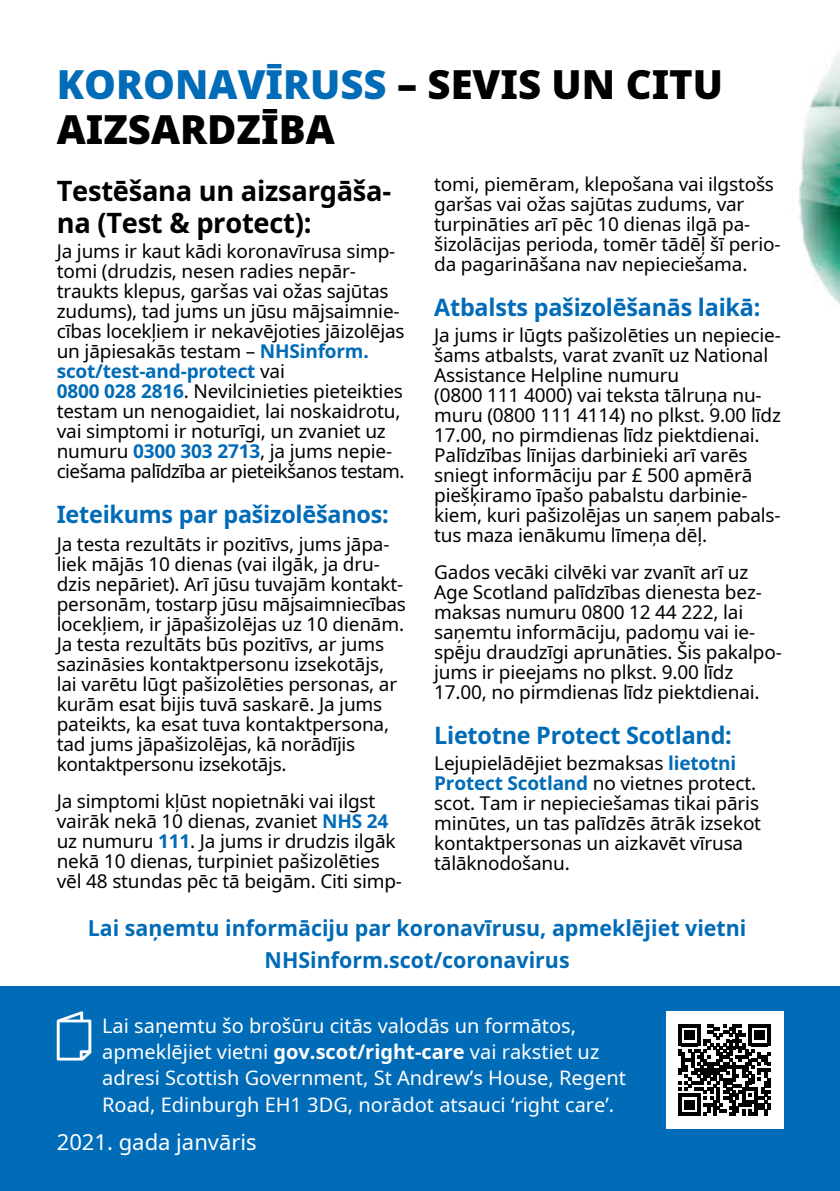
<style>
.page{position:relative;width:840px;height:1191px;background:#fff}
.page>*{position:absolute;margin:0;border:0;box-sizing:border-box;transform-origin:0 0}
.t1{font:900 40px/44px "Noto Sans";color:#000}
.t2{font:700 28px/32px "Noto Sans";letter-spacing:-.01em;color:#000}
.t3{font:700 24px "Noto Sans";letter-spacing:-.01em;color:#006bb7}
.t4{font:700 22px/32px "Noto Sans";color:#006bb7;text-align:center}
.t5{font:22px "Noto Sans";color:#fff}
.t6{font:20px/26.4px "Noto Sans";color:#fff}
.t7{font:19px/20px "Noto Sans";letter-spacing:-.01em;color:#000}
.s1{color:#006bb7}
.s2{font-weight:700;color:#006bb7}
.s3{font-weight:700}
</style>
<div class="page">
<div style="left:0;top:986px;width:839px;height:205px;background:#006bb7"></div>
<svg style="left:57px;top:1011px;width:34px;height:49px"></svg>
<div style="left:665px;top:1011px;width:117px;height:117px;background:#fff"></div>
<svg style="left:678px;top:1024px;width:92px;height:92px"></svg>
<img style="left:799px;top:51px;width:40px;height:253px">
<h1 class="t1" style="left:57px;top:63px;width:667px"><span class="s1">KORONAVĪRUSS</span> – SEVIS UN CITU<br>AIZSARDZĪBA</h1>
<h2 class="t2" style="left:57px;top:175px;width:336px">Testēšana un aizsargāša&shy;na (Test &amp; protect):</h2>
<p class="t7" style="left:57px;top:242px;width:349px">Ja jums ir kaut kādi koronavīrusa simp&shy;tomi (drudzis, nesen radies nepār&shy;traukts klepus, garšas vai ožas sajūtas zudums), tad jums un jūsu mājsaimnie&shy;cības locekļiem ir nekavējoties jāizolējas un jāpiesakās testam – <span class="s2">NHSinform. scot/test-and-protect</span> vai<br><span class="s2">0800 028 2816</span>. Nevilcinieties pieteikties testam un nenogaidiet, lai noskaidrotu, vai simptomi ir noturīgi, un zvaniet uz numuru <span class="s2">0300 303 2713</span>, ja jums nepie&shy;ciešama palīdzība ar pieteikšanos testam.</p>
<p class="t3" style="left:57px;top:498px;width:333px">Ieteikums par pašizolēšanos:</p>
<p class="t7" style="left:57px;top:534px;width:350px">Ja testa rezultāts ir pozitīvs, jums jāpa&shy;liek mājās 10 dienas (vai ilgāk, ja dru&shy;dzis nepāriet). Arī jūsu tuvajām kontakt&shy;personām, tostarp jūsu mājsaimniecības locekļiem, ir jāpašizolējas uz 10 dienām.<br>Ja testa rezultāts būs pozitīvs, ar jums sazināsies kontaktpersonu izsekotājs, lai varētu lūgt pašizolēties personas, ar kurām esat bijis tuvā saskarē. Ja jums pateikts, ka esat tuva kontaktpersona, tad jums jāpašizolējas, kā norādījis kontaktpersonu izsekotājs.</p>
<p class="t7" style="left:57px;top:792px;width:346px">Ja simptomi kļūst nopietnāki vai ilgst vairāk nekā 10 dienas, zvaniet <span class="s2">NHS 24 </span>uz numuru <span class="s2">111</span>. Ja jums ir drudzis ilgāk nekā 10 dienas, turpiniet pašizolēties vēl 48 stundas pēc tā beigām. Citi simp-</p>
<p class="t7" style="left:434px;top:175px;width:347px">tomi, piemēram, klepošana vai ilgstošs garšas vai ožas sajūtas zudums, var turpināties arī pēc 10 dienas ilgā pa&shy;šizolācijas perioda, tomēr tādēļ šī perio&shy;da pagarināšana nav nepieciešama.</p>
<p class="t3" style="left:434px;top:290px;width:327px">Atbalsts pašizolēšanās laikā:</p>
<p class="t7" style="left:434px;top:325px;width:348px">Ja jums ir lūgts pašizolēties un nepiecie&shy;šams atbalsts, varat zvanīt uz National Assistance Helpline numuru<br>(0800 111 4000) vai teksta tālruņa nu&shy;muru (0800 111 4114) no plkst. 9.00 līdz 17.00, no pirmdienas līdz piektdienai.<br>Palīdzības līnijas darbinieki arī varēs sniegt informāciju par £ 500 apmērā piešķiramo īpašo pabalstu darbinie&shy;kiem, kuri pašizolējas un saņem pabals&shy;tus maza ienākumu līmeņa dēļ.</p>
<p class="t7" style="left:434px;top:562px;width:349px">Gados vecāki cilvēki var zvanīt arī uz Age Scotland palīdzības dienesta bez&shy;maksas numuru 0800 12 44 222, lai saņemtu informāciju, padomu vai ie&shy;spēju draudzīgi aprunāties. Šis pakalpo&shy;jums ir pieejams no plkst. 9.00 līdz 17.00, no pirmdienas līdz piektdienai.</p>
<p class="t3" style="left:434px;top:718px;width:299px">Lietotne Protect Scotland:</p>
<p class="t7" style="left:434px;top:753px;width:328px">Lejupielādējiet bezmaksas <span class="s2">lietotni Protect Scotland</span> no vietnes protect. scot. Tam ir nepieciešamas tikai pāris minūtes, un tas palīdzēs ātrāk izsekot kontaktpersonas un aizkavēt vīrusa tālāknodošanu.</p>
<p class="t4" style="left:88px;top:912px;width:659px">Lai saņemtu informāciju par koronavīrusu, apmeklējiet vietni<br>NHSinform.scot/coronavirus</p>
<p class="t6" style="left:102px;top:1012px;width:525px">Lai saņemtu šo brošūru citās valodās un formātos, apmeklējiet vietni <span class="s3">gov.scot/right-care</span> vai rakstiet uz adresi Scottish Government, St Andrew’s House, Regent Road, Edinburgh EH1 3DG, norādot atsauci ‘right care’.</p>
<p class="t5" style="left:57px;top:1126px;width:201px">2021. gada janvāris</p>
</div>
